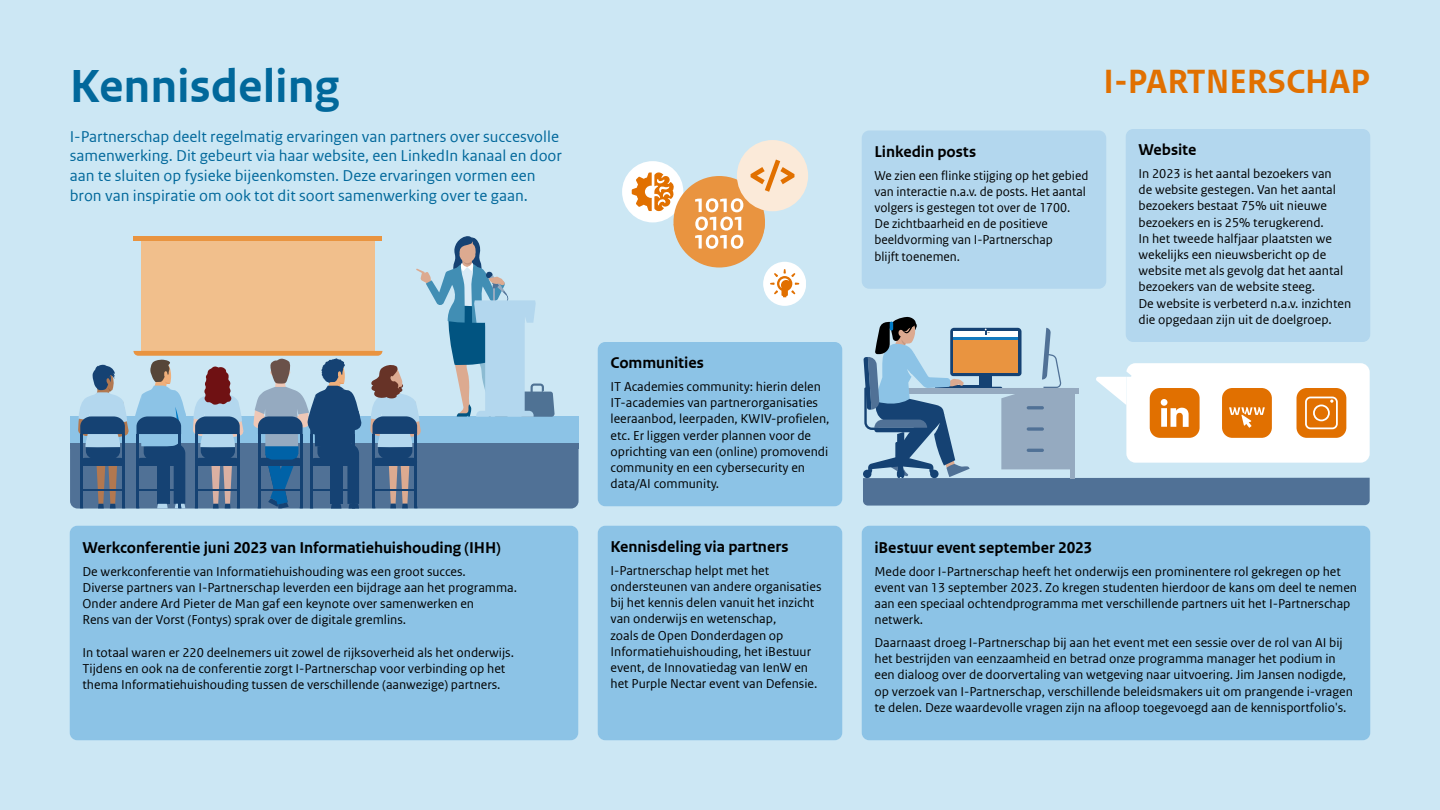
<style>
.page{position:relative;width:1440px;height:810px;background:#cce7f4}
.page>*{position:absolute;margin:0;border:0;box-sizing:border-box;transform-origin:0 0}
.Head_1{font:48.75px "Rijksoverheid Sans Web Text Bold 2";color:#01689b}
.t1{font:35.4px "Rijksoverheid Sans Web Text Bold 2";color:#e17000}
.Body{font:16.5px/19.8px "Rijksoverheid Sans Web Text";color:#01689b}
.Box_Head{font:16.5px "Rijksoverheid Sans Web Text Bold 2";letter-spacing:-.005em;color:#000}
.Box_Body{font:16.5px "Rijksoverheid Sans Web Text Bold 2";letter-spacing:-.005em;color:#000}
.Box_Body-2{font:13.5px/16.2px "Rijksoverheid Sans Web Text";color:#000}
.s1{font-family:"Rijksoverheid Sans Web Text Regular 2"}
</style>
<div class="page">
<div style="left:862px;top:130px;width:244px;height:159px;background:#b3d7ee;border-radius:8px"></div>
<div style="left:598px;top:342px;width:244px;height:164px;background:#8cc3e6;border-radius:8px"></div>
<div style="left:70px;top:526px;width:508px;height:214px;background:#8cc3e6;border-radius:8px"></div>
<div style="left:598px;top:526px;width:244px;height:214px;background:#8cc3e6;border-radius:8px"></div>
<div style="left:862px;top:526px;width:508px;height:214px;background:#8cc3e6;border-radius:8px"></div>
<div style="left:1126px;top:129px;width:244px;height:213px;background:#b3d7ee;border-radius:8px"></div>
<div style="left:763px;top:262px;width:43px;height:42px;background:#fff;border-radius:50%"></div>
<svg style="left:70px;top:236px;width:509px;height:273px"></svg>
<svg style="left:863px;top:316px;width:507px;height:190px"></svg>
<div style="left:622px;top:161px;width:61px;height:61px;background:#fff;border-radius:50%"></div>
<div style="left:763px;top:263px;width:43px;height:43px;background:#fff;border-radius:50%"></div>
<div style="left:737px;top:140px;width:71px;height:71px;background:#fbead9;border-radius:50%"></div>
<svg style="left:632px;top:160px;width:167px;height:137px"></svg>
<h1 class="Head_1" style="left:70px;top:58px;width:271px">Kennisdeling</h1>
<p class="Body" style="left:70px;top:126px;width:494px">I-Partnerschap deelt regelmatig ervaringen van partners over succesvolle samenwerking. Dit gebeurt via haar website, een LinkedIn kanaal en door aan te sluiten op fysieke bijeenkomsten. Deze ervaringen vormen een bron van inspiratie om ook tot dit soort samenwerking over te gaan.</p>
<p class="Box_Head" style="left:82px;top:538px;width:420px">Werkconferentie juni 2023 van Informatiehuishouding (IHH)</p>
<p class="Box_Body-2" style="left:82px;top:563px;width:436px">De werkconferentie van Informatiehuishouding was een groot succes.<br>Diverse partners van I-Partnerschap leverden een bijdrage aan het programma.<br>Onder andere Ard Pieter de Man gaf een keynote over samenwerken en<br>Rens van der Vorst (Fontys) sprak over de digitale gremlins.</p>
<p class="Box_Body-2" style="left:82px;top:644px;width:433px">In totaal waren er 220 deelnemers uit zowel de rijksoverheid als het onderwijs.<br>Tijdens en ook na de conferentie zorgt I-Partnerschap voor verbinding op het thema Informatiehuishouding tussen de verschillende (aanwezige) partners.</p>
<p class="Box_Head" style="left:610px;top:353px;width:95px">Communities</p>
<p class="Box_Body-2" style="left:610px;top:379px;width:220px">IT Academies community: hierin delen IT-academies van partnerorganisaties leeraanbod, leerpaden, KWIV-profielen, etc. Er liggen verder plannen voor de oprichting van een (online) promovendi community en een cybersecurity en data/AI community.</p>
<p class="Box_Head" style="left:610px;top:537px;width:179px">Kennisdeling via partners</p>
<p class="Box_Body-2" style="left:610px;top:562px;width:212px">I-Partnerschap helpt met het ondersteunen van andere organisaties bij het kennis delen vanuit het inzicht van onderwijs en wetenschap,<br>zoals de Open Donderdagen op Informatiehuishouding, het iBestuur event, de Innovatiedag van IenW en het Purple Nectar event van Defensie.</p>
<h2 class="t1" style="left:1104px;top:62px;width:268px">I-PARTNERSCHAP</h2>
<p class="Box_Head" style="left:874px;top:142px;width:103px">Linkedin posts</p>
<p class="Box_Body-2" style="left:874px;top:167px;width:215px">We zien een flinke stijging op het gebied van interactie n.a.v. de posts. Het aantal volgers is gestegen tot over de 1700.<br>De zichtbaarheid en de positieve beeldvorming van I-Partnerschap<br><span class="s1">blijft toenemen.</span></p>
<p class="Box_Body" style="left:1138px;top:140px;width:60px">Website</p>
<p class="Box_Body-2" style="left:1138px;top:166px;width:206px">In 2023 is het aantal bezoekers van de website gestegen. Van het aantal bezoekers bestaat 75% uit nieuwe bezoekers en is 25% terugkerend.<br>In het tweede halfjaar plaatsten we wekelijks een nieuwsbericht op de website met als gevolg dat het aantal bezoekers van de website steeg.</p>
<p class="Box_Body-2" style="left:1138px;top:295px;width:214px">De website is verbeterd n.a.v. inzichten die opgedaan zijn uit de doelgroep.</p>
<p class="Box_Head" style="left:874px;top:538px;width:219px">iBestuur event september 2023</p>
<p class="Box_Body-2" style="left:874px;top:563px;width:484px">Mede door I-Partnerschap heeft het onderwijs een prominentere rol gekregen op het event van 13 september 2023. Zo kregen studenten hierdoor de kans om deel te nemen aan een speciaal ochtendprogramma met verschillende partners uit het I-Partnerschap netwerk.</p>
<p class="Box_Body-2" style="left:874px;top:635px;width:480px">Daarnaast droeg I-Partnerschap bij aan het event met een sessie over de rol van AI bij het bestrijden van eenzaamheid en betrad onze programma manager het podium in een dialoog over de doorvertaling van wetgeving naar uitvoering. Jim Jansen nodigde, op verzoek van I-Partnerschap, verschillende beleidsmakers uit om prangende i-vragen te delen. Deze waardevolle vragen zijn na afloop toegevoegd aan de kennisportfolio's.</p>
</div>
